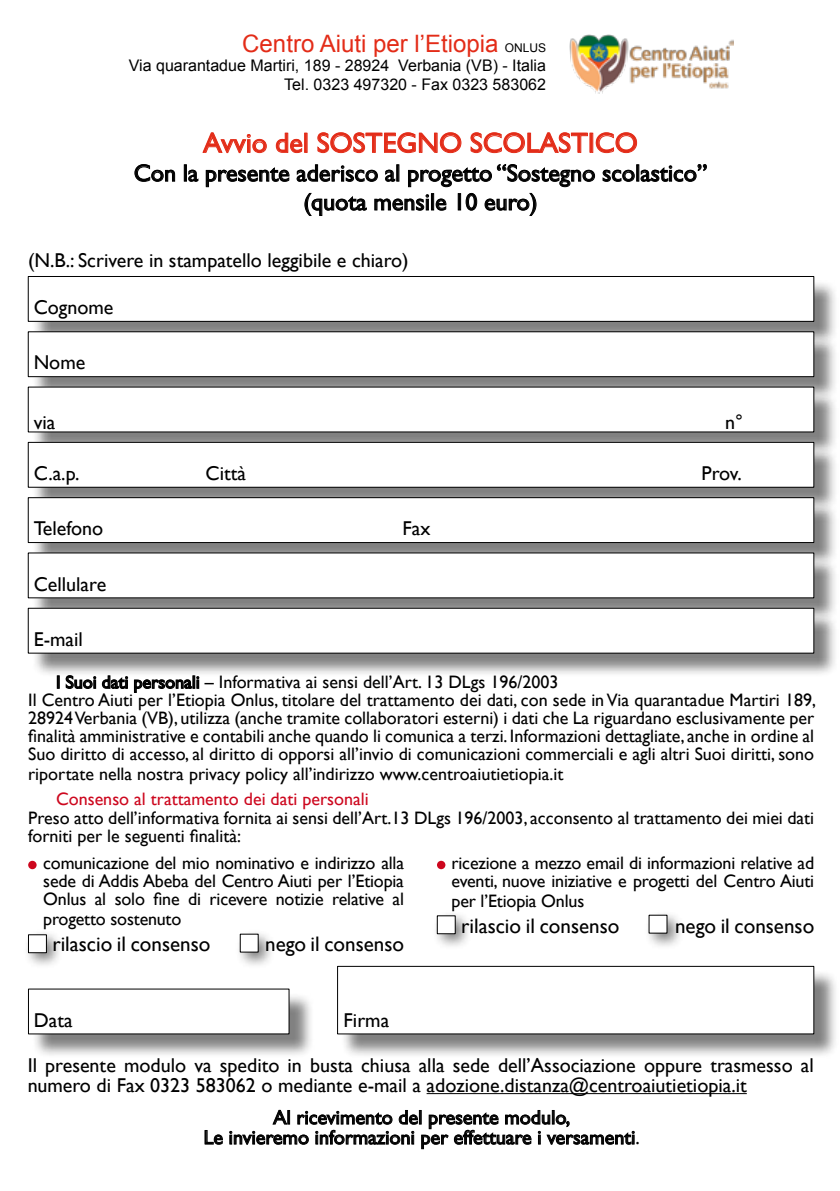
<style>
.page{position:relative;width:840px;height:1191px;background:#fff}
.page>*{position:absolute;margin:0;border:0;box-sizing:border-box;transform-origin:0 0}
.t1{font:28px "Gill Sans";color:#e32c18}
.t2{font:24px/28.8px "Gill Sans";color:#000;text-align:center}
.t3{font:24px "Arial";color:#e32c18}
.t4{font:21px "Gill Sans";color:#000}
.t5{font:20px/20px "Gill Sans";color:#000}
.t6{font:18px/18px "Gill Sans";color:#000}
.t7{font:18px "Gill Sans";color:#cd071e}
.t8{font:16px/19.2px "Arial";color:#000;text-align:right}
.s1{font-size:12px;color:#000}
</style>
<div class="page">
<div style="left:31px;top:279px;width:807px;height:67px;background:#000;opacity:.5"></div>
<div style="left:28px;top:276px;width:785px;height:45px;background:#fff"></div>
<div style="left:28px;top:276px;width:785px;height:45px;border:1px solid #000"></div>
<div style="left:31px;top:335px;width:807px;height:67px;background:#000;opacity:.5"></div>
<div style="left:28px;top:332px;width:785px;height:45px;background:#fff"></div>
<div style="left:28px;top:331px;width:785px;height:46px;border:1px solid #000"></div>
<div style="left:31px;top:390px;width:807px;height:67px;background:#000;opacity:.5"></div>
<div style="left:28px;top:387px;width:785px;height:45px;background:#fff"></div>
<div style="left:31px;top:445px;width:807px;height:67px;background:#000;opacity:.5"></div>
<div style="left:28px;top:442px;width:785px;height:45px;background:#fff"></div>
<div style="left:28px;top:442px;width:785px;height:45px;border:1px solid #000"></div>
<div style="left:31px;top:500px;width:807px;height:67px;background:#000;opacity:.5"></div>
<div style="left:28px;top:497px;width:785px;height:45px;background:#fff"></div>
<div style="left:28px;top:497px;width:785px;height:46px;border:1px solid #000"></div>
<div style="left:31px;top:556px;width:807px;height:67px;background:#000;opacity:.5"></div>
<div style="left:28px;top:553px;width:785px;height:45px;background:#fff"></div>
<div style="left:31px;top:611px;width:807px;height:67px;background:#000;opacity:.5"></div>
<div style="left:28px;top:608px;width:785px;height:45px;background:#fff"></div>
<div style="left:28px;top:608px;width:785px;height:45px;border:1px solid #000"></div>
<div style="left:31px;top:992px;width:283px;height:67px;background:#000;opacity:.5"></div>
<div style="left:28px;top:989px;width:261px;height:45px;background:#fff"></div>
<div style="left:340px;top:969px;width:498px;height:90px;background:#000;opacity:.5"></div>
<div style="left:337px;top:966px;width:476px;height:68px;background:#fff"></div>
<div style="left:337px;top:966px;width:476px;height:68px;border:1px solid #000"></div>
<hr style="left:426px;top:1093px;width:320px;height:1px;background:#000">
<svg style="left:204px;top:1130px;width:19px;height:15px"></svg>
<svg style="left:229px;top:1109px;width:406px;height:40px"></svg>
<img style="left:569px;top:34px;width:164px;height:59px">
<div style="left:57px;top:675px;width:3px;height:14px;border:1px solid #000"></div>
<svg style="left:65px;top:674px;width:135px;height:19px"></svg>
<div style="left:23px;top:929px;width:40px;height:40px;background:#000;opacity:.5"></div>
<div style="left:28px;top:934px;width:18px;height:18px;background:#fff"></div>
<div style="left:28px;top:934px;width:19px;height:19px;border:1px solid #000"></div>
<div style="left:235px;top:929px;width:40px;height:40px;background:#000;opacity:.5"></div>
<div style="left:240px;top:934px;width:18px;height:18px;background:#fff"></div>
<svg style="left:28px;top:860px;width:9px;height:9px"></svg>
<svg style="left:436px;top:860px;width:9px;height:9px"></svg>
<div style="left:432px;top:910px;width:40px;height:41px;background:#000;opacity:.5"></div>
<div style="left:437px;top:915px;width:18px;height:18px;background:#fff"></div>
<div style="left:643px;top:910px;width:40px;height:40px;background:#000;opacity:.5"></div>
<div style="left:648px;top:915px;width:18px;height:18px;background:#fff"></div>
<svg style="left:202px;top:132px;width:65px;height:22px"></svg>
<svg style="left:275px;top:132px;width:28px;height:22px"></svg>
<div style="left:304px;top:133px;width:3px;height:20px;border:1px solid #e32c18"></div>
<svg style="left:317px;top:132px;width:144px;height:22px"></svg>
<svg style="left:470px;top:132px;width:118px;height:22px"></svg>
<svg style="left:595px;top:132px;width:42px;height:22px"></svg>
<svg style="left:134px;top:164px;width:41px;height:18px"></svg>
<div style="left:184px;top:164px;width:3px;height:18px;border:1px solid #000"></div>
<svg style="left:188px;top:169px;width:11px;height:13px"></svg>
<svg style="left:205px;top:167px;width:85px;height:21px"></svg>
<svg style="left:602px;top:164px;width:105px;height:18px"></svg>
<svg style="left:296px;top:164px;width:299px;height:52px"></svg>
<h2 class="t3" style="left:242px;top:27px;width:305px">Centro Aiuti per l’Etiopia <span class="s1">ONLUS</span></h2>
<p class="t8" style="left:129px;top:56px;width:418px">Via quarantadue Martiri, 189 - 28924 Verbania (VB) - Italia<br>Tel. 0323 497320 - Fax 0323 583062</p>
<h1 class="t1" style="left:203px;top:127px;width:436px">Avvio del SOSTEGNO SCOLASTICO</h1>
<h2 class="t2" style="left:134px;top:159px;width:574px">Con la presente aderisco al progetto “Sostegno scolastico” (quota mensile 10 euro)</h2>
<p class="t5" style="left:28px;top:250px;width:382px">(N.B.: Scrivere in stampatello leggibile e chiaro)</p>
<p class="t5" style="left:34px;top:298px;width:81px">Cognome</p>
<p class="t5" style="left:34px;top:353px;width:53px">Nome</p>
<p class="t5" style="left:34px;top:412px;width:23px">via</p>
<p class="t5" style="left:724px;top:412px;width:19px">n°</p>
<p class="t5" style="left:34px;top:464px;width:47px">C.a.p.</p>
<p class="t5" style="left:205px;top:464px;width:42px">Città</p>
<p class="t5" style="left:701px;top:464px;width:42px">Prov.</p>
<p class="t5" style="left:34px;top:519px;width:71px">Telefono</p>
<p class="t5" style="left:402px;top:519px;width:29px">Fax</p>
<p class="t5" style="left:34px;top:574px;width:74px">Cellulare</p>
<p class="t5" style="left:34px;top:629px;width:51px">E-mail</p>
<p class="t6" style="left:28px;top:673px;width:788px;text-indent:28px">I Suoi dati personali – Informativa ai sensi dell’Art. 13 DLgs 196/2003<br>Il Centro Aiuti per l’Etiopia Onlus, titolare del trattamento dei dati, con sede in Via quarantadue Martiri 189, 28924 Verbania (VB), utilizza (anche tramite collaboratori esterni) i dati che La riguardano esclusivamente per finalità amministrative e contabili anche quando li comunica a terzi. Informazioni dettagliate, anche in ordine al Suo diritto di accesso, al diritto di opporsi all’invio di comunicazioni commerciali e agli altri Suoi diritti, sono</p>
<p class="t6" style="left:28px;top:765px;width:536px">riportate nella nostra privacy policy all’indirizzo www.centroaiutietiopia.it</p>
<p class="t7" style="left:56px;top:789px;width:314px">Consenso al trattamento dei dati personali</p>
<p class="t6" style="left:28px;top:808px;width:787px">Preso atto dell’informativa fornita ai sensi dell’Art.13 DLgs 196/2003, acconsento al trattamento dei miei dati forniti per le seguenti finalità:</p>
<p class="t6" style="left:43px;top:854px;width:362px;text-align:justify">comunicazione del mio nominativo e indirizzo alla sede di Addis Abeba del Centro Aiuti per l’Etiopia Onlus al solo fine di ricevere notizie relative al</p>
<p class="t6" style="left:43px;top:910px;width:139px">progetto sostenuto</p>
<p class="t4" style="left:52px;top:932px;width:159px">rilascio il consenso</p>
<p class="t4" style="left:265px;top:932px;width:140px">nego il consenso</p>
<p class="t6" style="left:451px;top:854px;width:364px">ricezione a mezzo email di informazioni relative ad eventi, nuove iniziative e progetti del Centro Aiuti</p>
<p class="t6" style="left:451px;top:892px;width:134px">per l’Etiopia Onlus</p>
<p class="t4" style="left:461px;top:914px;width:160px">rilascio il consenso</p>
<p class="t4" style="left:674px;top:914px;width:140px">nego il consenso</p>
<p class="t5" style="left:34px;top:1010px;width:40px">Data</p>
<p class="t5" style="left:343px;top:1010px;width:47px">Firma</p>
<p class="t5" style="left:28px;top:1055px;width:787px">Il presente modulo va spedito in busta chiusa alla sede dell’Associazione oppure trasmesso al numero di Fax 0323 583062 o mediante e-mail a adozione.distanza@centroaiutietiopia.it</p>
<p class="t5" style="left:203px;top:1107px;width:437px;text-align:center">Al ricevimento del presente modulo,<br>Le invieremo informazioni per effettuare i versamenti.</p>
</div>
